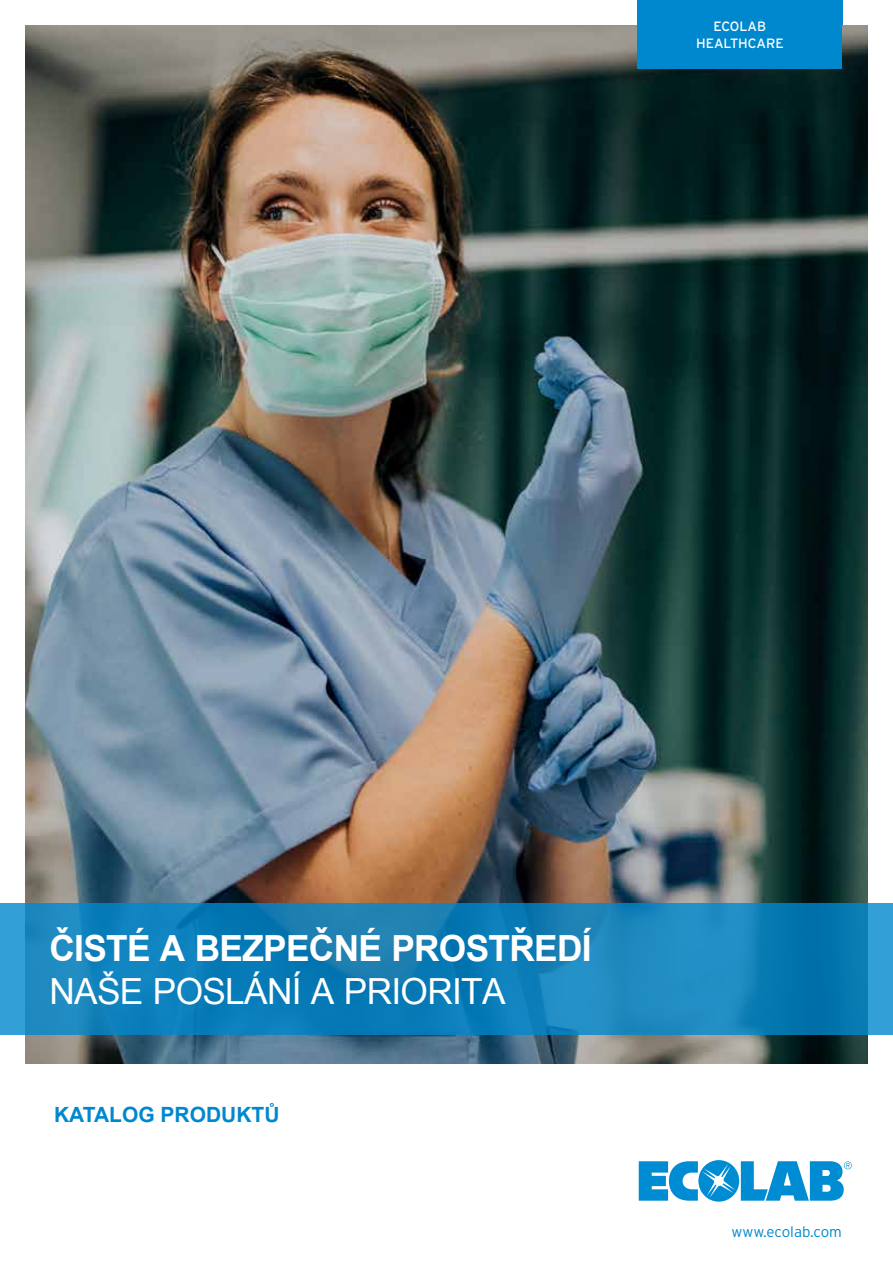
<style>
.page{position:relative;width:893px;height:1263px;background:#fff}
.page>*{position:absolute;margin:0;border:0;box-sizing:border-box;transform-origin:0 0}
.t1{font:700 36px "Arial";letter-spacing:-.02em;color:#fff}
.t2{font:36px "Arial";letter-spacing:-.02em;color:#fff}
.t3{font:700 21px "Arial";color:#0088ce}
.t4{font:300 15px "Interstate";color:#0088ce}
.t5{font:13.5px/16.2px "Interstate";color:#fff;text-align:center}
</style>
<div class="page">
<img style="left:26px;top:26px;width:841px;height:1038px">
<svg style="left:0;top:903px;width:893px;height:132px;background:#1382ba"></svg>
<svg style="left:639px;top:1160px;width:213px;height:42px"></svg>
<div style="left:638px;top:0;width:204px;height:68px;background:#0088ce"></div>
<p class="t5" style="left:696px;top:18px;width:89px">ECOLAB<br>HEALTHCARE</p>
<p class="t1" style="left:50px;top:924px;width:544px">ČISTÉ A BEZPEČNÉ PROSTŘEDÍ</p>
<p class="t2" style="left:50px;top:968px;width:458px">NAŠE POSLÁNÍ A PRIORITA</p>
<p class="t3" style="left:54px;top:1101px;width:227px">KATALOG PRODUKTŮ</p>
<p class="t4" style="left:731px;top:1224px;width:112px">www.ecolab.com</p>
</div>
